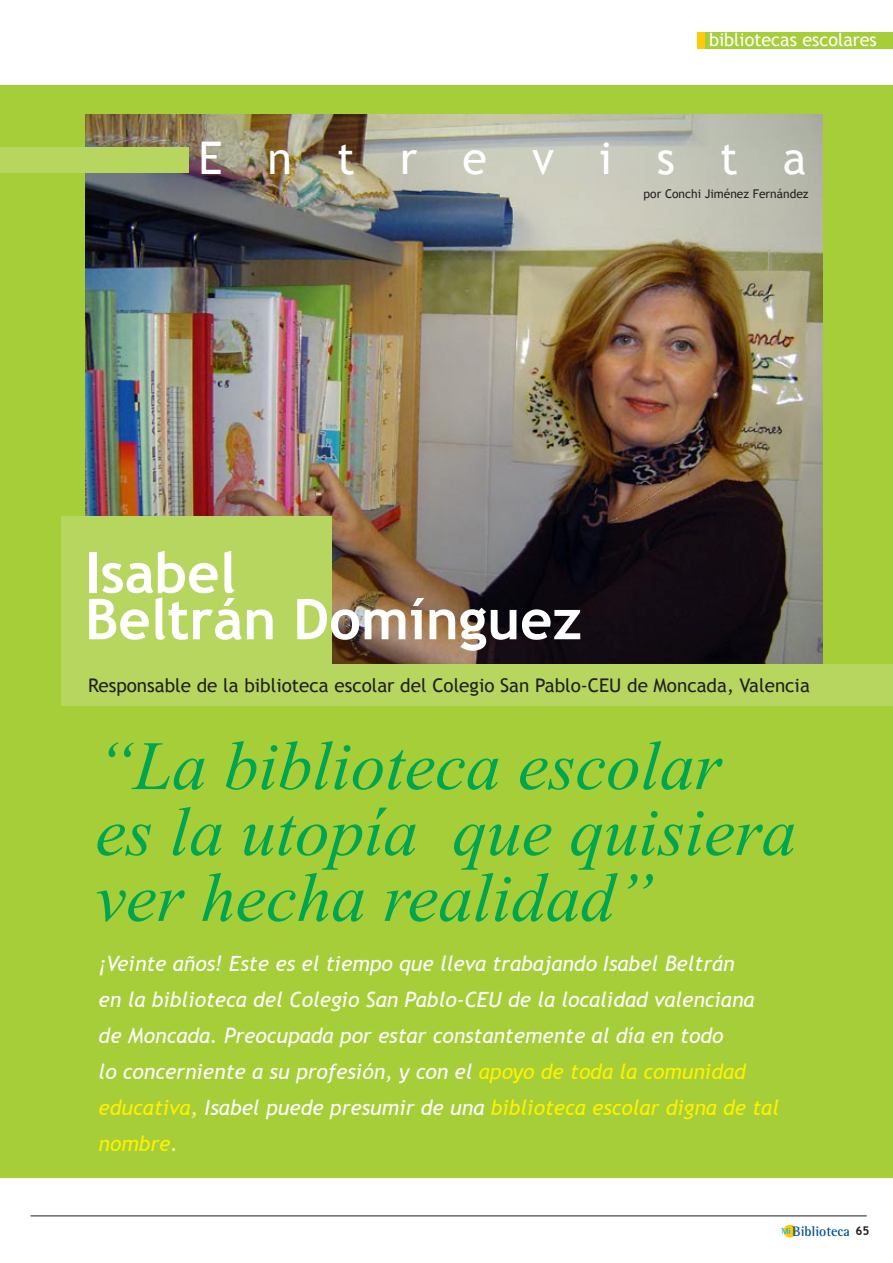
<style>
.page{position:relative;width:893px;height:1263px;background:#fff}
.page>*{position:absolute;margin:0;border:0;box-sizing:border-box;transform-origin:0 0}
.t1{font:italic 69.15px/65.8px "Times New Roman";color:#00a54f}
.t2{font:700 56.1px/46.5px "Trebuchet MS";color:#fff}
.t3{font:45px "Trebuchet MS";letter-spacing:1em;color:#fff}
.t4{font:italic 21px/36px "Trebuchet MS";color:#fff}
.t5{font:18.9px "Trebuchet MS";color:#231f20}
.t6{font:18px "Trebuchet MS";color:#fff}
.t7{font:700 14.1px "Rotis Semi Serif";color:#01529b}
.t8{font:12px "Trebuchet MS";color:#231f20}
.s1{color:#fff101}
.s2{color:#fff79a}
.s3{font-size:8.85px;color:#00aeef}
.s4{font-family:"Trebuchet MS";font-size:12px;color:#231f20}
</style>
<div class="page">
<div style="left:705px;top:32px;width:188px;height:17px;background:#a6ce39"></div>
<div style="left:697px;top:32px;width:8px;height:17px;background:#feca0a"></div>
<div style="left:783px;top:1225px;width:13px;height:12px;background:#feca0a;border-radius:50%"></div>
<hr style="left:30px;top:1215px;width:837px;height:1px;background:#231f20">
<div style="left:0;top:85px;width:893px;height:1093px;background:#a6ce39"></div>
<img style="left:85px;top:115px;width:737px;height:549px">
<div style="left:332px;top:664px;width:561px;height:42px;background:#b6d65f"></div>
<div style="left:61px;top:516px;width:271px;height:190px;background:#b6d65f"></div>
<div style="left:0;top:147px;width:189px;height:26px;background:#b6d65f"></div>
<p class="t6" style="left:709px;top:29px;width:169px">bibliotecas escolares</p>
<h3 class="t3" style="left:198px;top:131px;width:610px">Entrevista</h3>
<p class="t8" style="left:644px;top:187px;width:166px">por Conchi Jiménez Fernández</p>
<h2 class="t2" style="left:85px;top:550px;width:498px">Isabel<br>Beltrán Domínguez</h2>
<p class="t5" style="left:88px;top:674px;width:723px">Responsable de la biblioteca escolar del Colegio San Pablo-CEU de Moncada, Valencia</p>
<h1 class="t1" style="left:95px;top:731px;width:702px">“La biblioteca escolar es la utopía que quisiera ver hecha realidad”</h1>
<p class="t4" style="left:99px;top:946px;width:682px">¡Veinte años! Este es el tiempo que lleva trabajando Isabel Beltrán<br>en la biblioteca del Colegio San Pablo-CEU de la localidad valenciana de Moncada. Preocupada por estar constantemente al día en todo<br>lo concerniente a su profesión, y con el <span class="s1">apoyo de toda la comunidad educativa</span><span class="s2">,</span> Isabel puede presumir de una <span class="s1">biblioteca escolar digna de tal nombre</span><span class="s2">.</span></p>
<p class="t7" style="left:781px;top:1222px;width:90px"><span class="s3">Mi</span>Biblioteca <span class="s4">65</span></p>
</div>
